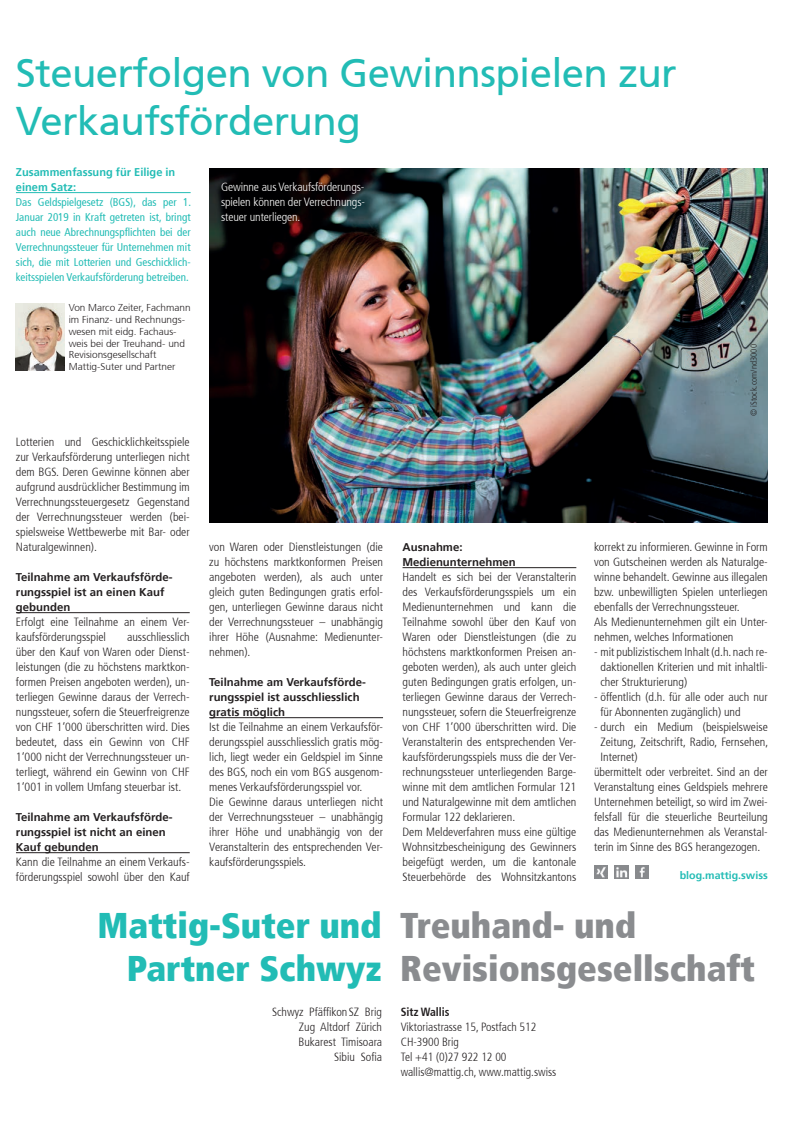
<style>
.page{position:relative;width:798px;height:1134px;background:#fff}
.page>*{position:absolute;margin:0;border:0;box-sizing:border-box;transform-origin:0 0}
.t1{font:40px/48px "Frutiger 55 Roman";letter-spacing:-.015em;color:#22bcb5}
.t2{font:35.62px/42.8px "Frutiger 87 Cond Extra Blk";color:#8a8c8f}
.t3{font:35.62px/42.8px "Frutiger 87 Cond Extra Blk";color:#22bcb5;text-align:right}
.t4{font:300 condensed 11.88px/15px "Frutiger 47";color:#231f20}
.t5{font:300 condensed 11.88px/15px "Frutiger 47";letter-spacing:-.01em;color:#fff;text-align:justify}
.t6{font:condensed 11.25px/15px "Frutiger 57";color:#22bcb5}
.t7{font:700 11.25px/15px "Frutiger 65";color:#231f20}
.t8{font:700 10.62px "Frutiger 65";color:#22bcb5}
.t9{font:300 10px/11.9px "Frutiger 45";color:#231f20}
.t10{font:300 condensed 8.75px "Frutiger 47";letter-spacing:.01em;color:#231f20}
.s1{font-family:"Frutiger 65";font-weight:700;font-stretch:normal}
.s2{font-family:"Frutiger 67";font-weight:700}
</style>
<div class="page">
<hr style="left:16px;top:612px;width:174px;height:1px;background:#231f20">
<hr style="left:16px;top:852px;width:174px;height:1px;background:#231f20">
<hr style="left:16px;top:192px;width:174px;height:1px;background:#22bcb5">
<hr style="left:209px;top:717px;width:174px;height:1px;background:#231f20">
<hr style="left:402px;top:567px;width:174px;height:1px;background:#231f20">
<img style="left:594px;top:865px;width:13px;height:14px">
<img style="left:614px;top:865px;width:14px;height:14px">
<img style="left:635px;top:865px;width:13px;height:14px">
<img style="left:209px;top:169px;width:558px;height:353px">
<img style="left:16px;top:304px;width:49px;height:66px">
<p class="t1" style="left:16px;top:49px;width:662px">Steuerfolgen von Gewinnspielen zur<br>Verkaufsförderung</p>
<p class="t6" style="left:16px;top:165px;width:176px"><span class="s1">Zusammenfassung für Eilige in einem Satz:<br></span>Das Geldspielgesetz (BGS), das per 1.<br>Januar 2019 in Kraft getreten ist, bringt auch neue Abrechnungspflichten bei der Verrechnungssteuer für Unternehmen mit sich, die mit Lotterien und Geschicklich&shy;keitsspielen Verkaufsförderung betreiben.</p>
<p class="t9" style="left:69px;top:302px;width:123px">Von Marco Zeiter, Fachmann im Finanz- und Rechnungs&shy;wesen mit eidg. Fachaus&shy;weis bei der Treuhand- und<br>Revisions gesellschaft<br>Mattig-Suter und Partner</p>
<p class="t5" style="left:221px;top:179px;width:145px">Gewinne aus Verkaufsförderungs&shy;spielen können der Verrechnungs&shy;steuer unterliegen.</p>
<p class="t4" style="left:16px;top:434px;width:175px;text-align:justify">Lotterien und Geschicklichkeitsspiele zur Verkaufsförderung unterliegen nicht dem BGS. Deren Gewinne können aber aufgrund ausdrücklicher Bestimmung im Verrechnungssteuergesetz Gegenstand der Verrechnungssteuer werden (bei&shy;spielsweise Wettbewerbe mit Bar- oder Naturalgewinnen).</p>
<p class="t7" style="left:16px;top:570px;width:158px">Teilnahme am Verkaufsförde&shy;rungsspiel ist an einen Kauf gebunden</p>
<p class="t4" style="left:16px;top:614px;width:175px">Erfolgt eine Teilnahme an einem Ver&shy;kaufsförderungsspiel</p>
<p class="t4" style="left:16px;top:629px;width:175px;text-align:justify;text-indent:111px">ausschliesslich über den Kauf von Waren oder Dienst&shy;leistungen (die zu höchstens marktkon&shy;formen Preisen angeboten werden), un&shy;terliegen Gewinne daraus der Verrech&shy;nungssteuer, sofern die Steuerfreigrenze von CHF 1‘000 überschritten wird. Dies bedeutet, dass ein Gewinn von CHF 1‘000 nicht der Verrechnungssteuer un&shy;terliegt, während ein Gewinn von CHF 1‘001 in vollem Umfang steuerbar ist.</p>
<p class="t7" style="left:16px;top:810px;width:158px">Teilnahme am Verkaufsförde&shy;rungsspiel ist nicht an einen<br>Kauf gebunden</p>
<p class="t4" style="left:16px;top:854px;width:175px">Kann die Teilnahme an einem Verkaufs&shy;förderungsspiel sowohl über den Kauf</p>
<p class="t4" style="left:209px;top:539px;width:175px;text-align:justify">von Waren oder Dienstleistungen (die zu höchstens marktkonformen Preisen angeboten werden), als auch unter gleich guten Bedingungen gratis erfol&shy;gen, unterliegen Gewinne daraus nicht der Verrechnungssteuer – unabhängig ihrer Höhe (Ausnahme: Medienunter&shy;nehmen).</p>
<p class="t7" style="left:209px;top:675px;width:158px">Teilnahme am Verkaufsförde&shy;rungsspiel ist ausschliesslich gratis möglich</p>
<p class="t4" style="left:209px;top:719px;width:175px">Ist die Teilnahme an einem Verkaufsför&shy;derungsspiel ausschliesslich gratis mög&shy;lich, liegt weder ein Geldspiel im Sinne des BGS, noch ein vom BGS ausgenom&shy;menes Verkaufsförderungsspiel vor.<br>Die Gewinne daraus unterliegen nicht der Verrechnungssteuer – unabhängig ihrer Höhe und unabhängig von der Veranstalterin des entsprechenden Ver&shy;kaufsförderungsspiels.</p>
<p class="t3" style="left:97px;top:904px;width:285px">Mattig-Suter und<br>Partner Schwyz</p>
<p class="t4" style="left:272px;top:1004px;width:111px;text-align:right">Schwyz Pfäffikon SZ Brig<br>Zug Altdorf Zürich<br>Bukarest Timisoara<br>Sibiu Sofia</p>
<p class="t10" style="left:748px;top:416px;width:74px;rotate:-90deg">© iStock.com/nd3000</p>
<p class="t7" style="left:402px;top:540px;width:115px">Ausnahme:<br>Medienunternehmen</p>
<p class="t4" style="left:402px;top:569px;width:175px">Handelt es sich bei der Veranstalterin des Verkaufsförderungsspiels um ein Medienunternehmen und kann die Teilnahme sowohl über den Kauf von Waren oder Dienstleistungen (die zu höchstens marktkonformen Preisen an&shy;geboten werden), als auch unter gleich guten Bedingungen gratis erfolgen, un&shy;terliegen Gewinne daraus der Verrech&shy;nungssteuer, sofern die Steuerfreigrenze von CHF 1‘000 überschritten wird. Die Veranstalterin des entsprechenden Ver&shy;kaufsförderungsspiels muss die der Ver&shy;rechnungssteuer unterliegenden Barge&shy;winne mit dem amtlichen Formular 121 und Naturalgewinne mit dem amtlichen Formular 122 deklarieren.<br>Dem Meldeverfahren muss eine gültige Wohnsitzbescheinigung des Gewinners beigefügt werden, um die kantonale Steuerbehörde des Wohnsitzkantons</p>
<p class="t4" style="left:594px;top:539px;width:175px">korrekt zu informieren. Gewinne in Form von Gutscheinen werden als Naturalge&shy;winne behandelt. Gewinne aus illegalen bzw. unbewilligten Spielen unterliegen ebenfalls der Verrechnungssteuer.<br>Als Medienunternehmen gilt ein Unter&shy;nehmen, welches Informationen</p>
<p class="t4" style="left:600px;top:644px;width:169px;text-align:justify;text-indent:-6px">- mit publizistischem Inhalt (d.h. nach re&shy;daktionellen Kriterien und mit inhaltli&shy;cher Strukturierung)</p>
<p class="t4" style="left:600px;top:689px;width:169px;text-indent:-6px">- öffentlich (d.h. für alle oder auch nur für Abonnenten zugänglich) und</p>
<p class="t4" style="left:594px;top:719px;width:175px">- durch ein Medium (beispielsweise</p>
<p class="t4" style="left:600px;top:734px;width:169px">Zeitung, Zeitschrift, Radio, Fernsehen,</p>
<p class="t4" style="left:600px;top:749px;width:39px">Internet)</p>
<p class="t4" style="left:594px;top:764px;width:175px">übermittelt oder verbreitet. Sind an der</p>
<p class="t4" style="left:594px;top:779px;width:175px">Veranstaltung eines Geldspiels mehrere</p>
<p class="t4" style="left:594px;top:794px;width:175px">Unternehmen beteiligt, so wird im Zwei-</p>
<p class="t4" style="left:594px;top:809px;width:175px">felsfall für die steuerliche Beurteilung</p>
<p class="t4" style="left:594px;top:824px;width:175px">das Medienunternehmen als Veranstal-</p>
<p class="t4" style="left:594px;top:839px;width:168px">terin im Sinne des BGS herangezogen.</p>
<p class="t8" style="left:679px;top:869px;width:89px">blog.mattig.swiss</p>
<p class="t2" style="left:400px;top:904px;width:356px">Treuhand- und<br>Revisionsgesellschaft</p>
<p class="t4" style="left:400px;top:1004px;width:157px"><span class="s2">Sitz Wallis<br></span>Viktoriastrasse 15, Postfach 512<br>CH-3900 Brig<br>Tel +41 (0)27 922 12 00 wallis@mattig.ch, www.mattig.swiss</p>
</div>
